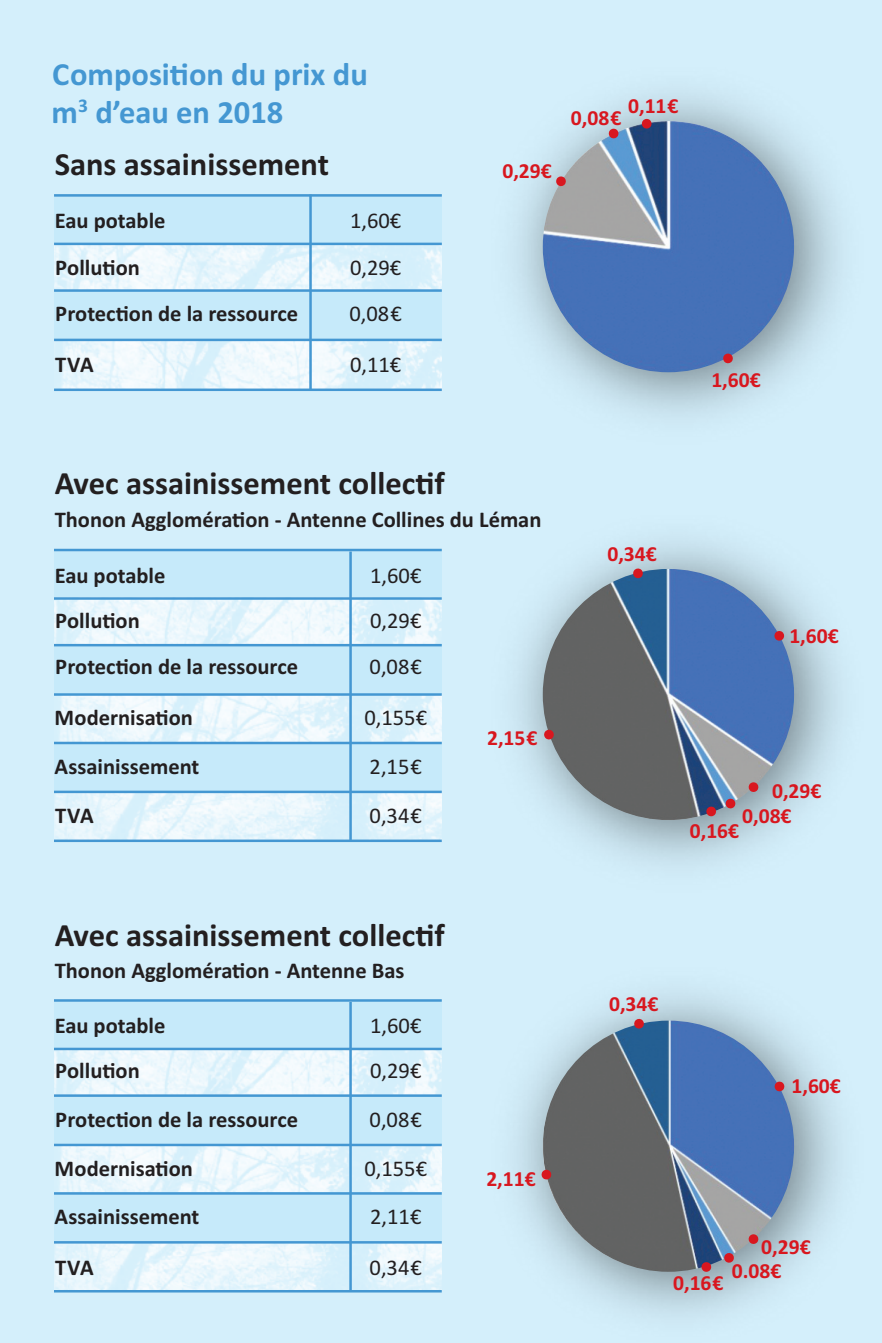
<style>
.page{position:relative;width:882px;height:1343px;background:#fff}
.page>*{position:absolute;margin:0;border:0;box-sizing:border-box;transform-origin:0 0}
.t1{font:700 32.5px "Calibri";color:#231f20}
.t2{font:700 32.5px/37.5px "Calibri";color:#4497d2}
.t3{font:700 22.5px/46.5px "Calibri";color:#231f20}
.t4{font:22.5px/46.5px "Calibri";color:#231f20}
.t5{font:700 21.5px "Calibri";color:#d8171f}
</style>
<div class="page">
<div style="left:0;top:0;width:881px;height:1343px;background:#d4effb"></div>
<img style="left:517px;top:93px;width:321px;height:323px">
<img style="left:542px;top:121px;width:251px;height:251px;border-radius:50%">
<img style="left:517px;top:541px;width:321px;height:323px">
<img style="left:542px;top:569px;width:251px;height:251px;border-radius:50%">
<img style="left:517px;top:993px;width:321px;height:323px">
<img style="left:542px;top:1020px;width:251px;height:251px;border-radius:50%">
<img style="left:54px;top:245px;width:387px;height:143px">
<div style="left:54px;top:194px;width:387px;height:50px;background:#c6eafa"></div>
<div style="left:54px;top:290px;width:387px;height:50px;background:#c6eafa"></div>
<hr style="left:309px;top:194px;width:2px;height:196px;background:#4497d2">
<hr style="left:54px;top:194px;width:387px;height:3px;background:#4497d2">
<hr style="left:54px;top:243px;width:387px;height:2px;background:#4497d2">
<hr style="left:54px;top:289px;width:387px;height:3px;background:#4497d2">
<hr style="left:54px;top:339px;width:387px;height:2px;background:#4497d2">
<hr style="left:54px;top:388px;width:387px;height:3px;background:#4497d2">
<svg style="left:722px;top:353px;width:11px;height:11px"></svg>
<svg style="left:608px;top:128px;width:11px;height:11px"></svg>
<svg style="left:641px;top:118px;width:11px;height:11px"></svg>
<svg style="left:555px;top:176px;width:11px;height:11px"></svg>
<img style="left:54px;top:600px;width:387px;height:239px">
<div style="left:54px;top:549px;width:387px;height:48px;background:#c6eafa"></div>
<div style="left:54px;top:742px;width:387px;height:50px;background:#c6eafa"></div>
<hr style="left:54px;top:549px;width:387px;height:2px;background:#4497d2">
<hr style="left:54px;top:597px;width:387px;height:3px;background:#4497d2">
<svg style="left:705px;top:806px;width:11px;height:11px"></svg>
<svg style="left:543px;top:729px;width:11px;height:11px"></svg>
<svg style="left:632px;top:568px;width:11px;height:11px"></svg>
<svg style="left:747px;top:781px;width:11px;height:11px"></svg>
<svg style="left:724px;top:798px;width:11px;height:11px"></svg>
<hr style="left:54px;top:742px;width:387px;height:2px;background:#4497d2">
<hr style="left:54px;top:790px;width:387px;height:3px;background:#4497d2">
<div style="left:54px;top:644px;width:387px;height:50px;background:#c6eafa"></div>
<hr style="left:54px;top:644px;width:387px;height:2px;background:#4497d2">
<hr style="left:349px;top:551px;width:2px;height:289px;background:#4497d2">
<img style="left:54px;top:1050px;width:387px;height:240px">
<div style="left:54px;top:1000px;width:387px;height:47px;background:#c6eafa"></div>
<div style="left:54px;top:1192px;width:387px;height:50px;background:#c6eafa"></div>
<hr style="left:54px;top:999px;width:387px;height:2px;background:#4497d2">
<hr style="left:54px;top:1047px;width:387px;height:3px;background:#4497d2">
<hr style="left:54px;top:1192px;width:387px;height:2px;background:#4497d2">
<hr style="left:54px;top:1241px;width:387px;height:2px;background:#4497d2">
<hr style="left:54px;top:1290px;width:387px;height:2px;background:#4497d2">
<div style="left:54px;top:1095px;width:387px;height:49px;background:#c6eafa"></div>
<hr style="left:54px;top:1094px;width:387px;height:3px;background:#4497d2">
<hr style="left:349px;top:1002px;width:2px;height:288px;background:#4497d2">
<svg style="left:773px;top:630px;width:11px;height:11px"></svg>
<svg style="left:723px;top:1252px;width:11px;height:11px"></svg>
<svg style="left:540px;top:1169px;width:11px;height:11px"></svg>
<svg style="left:773px;top:1081px;width:11px;height:11px"></svg>
<svg style="left:633px;top:1018px;width:11px;height:11px"></svg>
<svg style="left:700px;top:1261px;width:11px;height:11px"></svg>
<svg style="left:747px;top:1233px;width:11px;height:11px"></svg>
<hr style="left:54px;top:693px;width:387px;height:3px;background:#4497d2">
<hr style="left:54px;top:839px;width:387px;height:3px;background:#4497d2">
<hr style="left:54px;top:1143px;width:387px;height:3px;background:#4497d2">
<h1 class="t2" style="left:52px;top:55px;width:317px">Composition du prix du m<sup>3</sup> d’eau en 2018</h1>
<h1 class="t1" style="left:55px;top:144px;width:276px">Sans assainissement</h1>
<p class="t5" style="left:502px;top:158px;width:51px">0,29€</p>
<p class="t3" style="left:55px;top:197px;width:112px">Eau potable</p>
<p class="t4" style="left:350px;top:197px;width:53px">1,60€</p>
<p class="t3" style="left:55px;top:244px;width:244px">Pollution<br>Protection de la ressource</p>
<p class="t3" style="left:55px;top:341px;width:40px">TVA</p>
<p class="t4" style="left:349px;top:244px;width:54px">0,29€<br>0,08€</p>
<p class="t4" style="left:350px;top:341px;width:53px">0,11€</p>
<p class="t5" style="left:628px;top:93px;width:52px">0,11€</p>
<p class="t5" style="left:570px;top:105px;width:52px">0,08€</p>
<p class="t5" style="left:711px;top:367px;width:51px">1,60€</p>
<h1 class="t1" style="left:55px;top:464px;width:391px">Avec assainissement collectif</h1>
<p class="t3" style="left:55px;top:495px;width:488px">Thonon Agglomération - Antenne Collines du Léman</p>
<p class="t3" style="left:55px;top:552px;width:112px">Eau potable</p>
<p class="t4" style="left:370px;top:552px;width:53px">1,60€</p>
<p class="t3" style="left:55px;top:597px;width:86px">Pollution</p>
<p class="t4" style="left:370px;top:597px;width:53px">0,29€</p>
<p class="t3" style="left:55px;top:643px;width:244px">Protection de la ressource</p>
<p class="t4" style="left:369px;top:643px;width:54px">0,08€</p>
<p class="t4" style="left:349px;top:650px;width:55px">0,07€</p>
<p class="t3" style="left:54px;top:693px;width:146px;line-height:49px">Modernisation<br>Assainissement</p>
<p class="t3" style="left:55px;top:792px;width:40px">TVA</p>
<p class="t4" style="left:364px;top:693px;width:64px;line-height:49px">0,155€<br>2,15€</p>
<p class="t4" style="left:369px;top:792px;width:54px">0,34€</p>
<p class="t5" style="left:487px;top:724px;width:52px">2,15€</p>
<p class="t5" style="left:607px;top:541px;width:51px">0,34€</p>
<p class="t5" style="left:789px;top:623px;width:51px">1,60€</p>
<p class="t5" style="left:771px;top:778px;width:51px">0,29€</p>
<p class="t5" style="left:742px;top:802px;width:51px">0,08€</p>
<p class="t5" style="left:689px;top:818px;width:51px;rotate:-1deg">0,16€</p>
<h1 class="t1" style="left:55px;top:915px;width:391px">Avec assainissement collectif</h1>
<p class="t3" style="left:55px;top:947px;width:351px">Thonon Agglomération - Antenne Bas</p>
<p class="t3" style="left:55px;top:1002px;width:112px">Eau potable</p>
<p class="t4" style="left:370px;top:1002px;width:53px">1,60€</p>
<p class="t3" style="left:55px;top:1047px;width:86px">Pollution</p>
<p class="t4" style="left:370px;top:1047px;width:53px">0,29€</p>
<p class="t3" style="left:55px;top:1096px;width:244px">Protection de la ressource</p>
<p class="t4" style="left:369px;top:1096px;width:54px">0,08€</p>
<p class="t4" style="left:349px;top:1100px;width:55px">0,07€</p>
<p class="t3" style="left:54px;top:1143px;width:146px;line-height:48.5px">Modernisation<br>Assainissement</p>
<p class="t3" style="left:55px;top:1243px;width:40px">TVA</p>
<p class="t4" style="left:364px;top:1143px;width:64px;line-height:48.5px">0,155€<br>2,11€</p>
<p class="t4" style="left:369px;top:1243px;width:54px">0,34€</p>
<p class="t5" style="left:486px;top:1166px;width:51px">2,11€</p>
<p class="t5" style="left:609px;top:990px;width:51px">0,34€</p>
<p class="t5" style="left:791px;top:1073px;width:51px">1,60€</p>
<p class="t5" style="left:673px;top:1269px;width:52px">0,16€</p>
<p class="t5" style="left:761px;top:1234px;width:51px">0,29€</p>
<p class="t5" style="left:731px;top:1258px;width:51px">0.08€</p>
</div>
